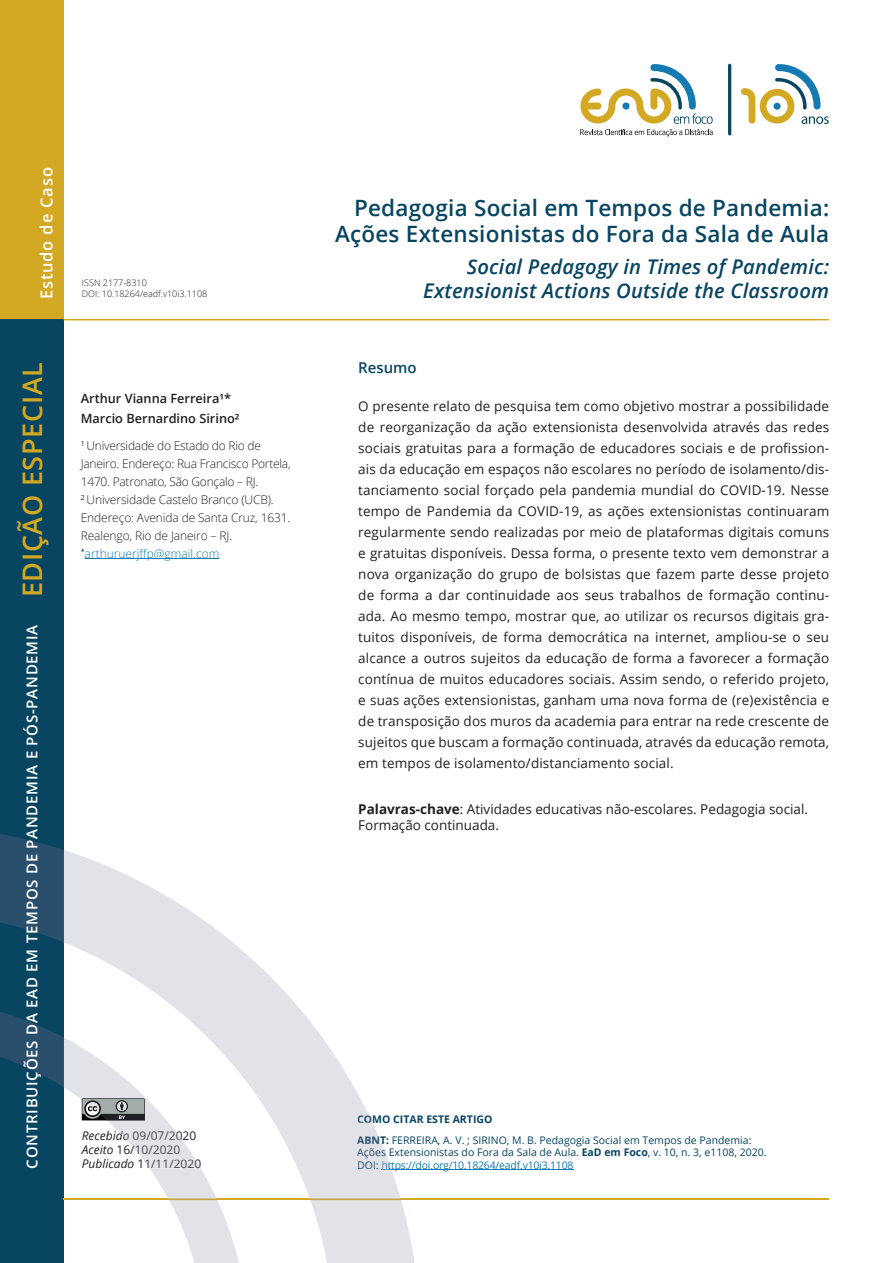
<style>
.page{position:relative;width:893px;height:1263px;background:#fff}
.page>*{position:absolute;margin:0;border:0;box-sizing:border-box;transform-origin:0 0}
.t1{font:600 27px "Open Sans";letter-spacing:.025em;color:#d3a923}
.t2{font:600 22.5px/25.5px "Open Sans";letter-spacing:.01em;color:#084561;text-align:right}
.t3{font:italic 600 20.25px "Open Sans";letter-spacing:.01em;color:#084561}
.t4{font:600 16.5px "Open Sans";letter-spacing:.05em;color:#fff}
.t5{font:600 15px "Open Sans";letter-spacing:.05em;color:#fff}
.t6{font:600 15px "Open Sans";color:#084561}
.t7{font:13.5px/21px "Open Sans";color:#231f20;text-align:justify}
.t8{font:600 12.75px/19.5px "Open Sans";color:#231f20}
.t9{font:300 12px/18px "Open Sans";letter-spacing:-.01em;color:#231f20}
.t10{font:12px/14.4px "Open Sans";color:#48494e}
.t11{font:10.5px/12.6px "Open Sans";color:#084561}
.t12{font:10.5px "Open Sans";letter-spacing:-.02em;color:#397eaf}
.t13{font:700 10.5px "Open Sans";color:#294f6c}
.t14{font:300 9px/10.8px "Open Sans";color:#231f20}
.s1{color:#147ab2}
.s2{font-weight:700}
.s3{font-style:italic}
.s4{font-style:italic;color:#231f20}
.s5{font-weight:700;color:#294f6c}
.s6{color:#294f6c}
</style>
<div class="page">
<div style="left:0;top:320px;width:64px;height:943px;background:#084561"></div>
<hr style="left:64px;top:1199px;width:765px;height:1px;background:#d3a923">
<div style="left:0;top:0;width:64px;height:319px;background:#d3a923"></div>
<hr style="left:64px;top:319px;width:765px;height:1px;background:#d3a923">
<hr style="left:381px;top:1169px;width:192px;height:1px;background:#147ab2">
<svg style="left:580px;top:64px;width:133px;height:72px"></svg>
<hr style="left:728px;top:64px;width:3px;height:71px;background:#084561;border-radius:2px">
<svg style="left:741px;top:64px;width:88px;height:60px"></svg>
<svg style="left:0;top:1012px;width:64px;height:188px"></svg>
<svg style="left:64px;top:850px;width:351px;height:413px"></svg>
<svg style="left:0;top:834px;width:64px;height:108px"></svg>
<svg style="left:310px;top:1199px;width:91px;height:1px"></svg>
<svg style="left:358px;top:1115px;width:14px;height:8px"></svg>
<svg style="left:357px;top:1136px;width:35px;height:35px"></svg>
<hr style="left:85px;top:558px;width:134px;height:1px;background:#147ab2">
<p class="t4" style="left:35px;top:299px;width:133px;rotate:-90deg">Estudo de Caso</p>
<p class="t14" style="left:82px;top:277px;width:127px">ISSN 2177-8310<br>DOI: 10.18264/eadf.v10i3.1108</p>
<h2 class="t2" style="left:335px;top:195px;width:496px">Pedagogia Social em Tempos de Pandemia:<br>Ações Extensionistas do Fora da Sala de Aula</h2>
<h3 class="t3" style="left:467px;top:253px;width:364px">Social Pedagogy in Times of Pandemic:</h3>
<h3 class="t3" style="left:423px;top:277px;width:407px">Extensionist Actions Outside the Classroom</h3>
<h1 class="t1" style="left:14px;top:597px;width:237px;rotate:-90deg">EDIÇÃO ESPECIAL</h1>
<p class="t6" style="left:358px;top:357px;width:60px">Resumo</p>
<p class="t8" style="left:81px;top:389px;width:160px">Arthur Vianna Ferreira¹*<br>Marcio Bernardino Sirino²</p>
<p class="t9" style="left:81px;top:436px;width:211px"><sup>1</sup> Universidade do Estado do Rio de Janeiro. Endereço: Rua Francisco Portela, 1470. Patronato, São Gonçalo – RJ.<br><sup>2</sup> Universidade Castelo Branco (UCB).<br>Endereço: Avenida de Santa Cruz, 1631.<br>Realengo, Rio de Janeiro – RJ. <sup>*</sup><span class="s1">arthuruerjffp@gmail.com</span></p>
<p class="t7" style="left:358px;top:395px;width:472px">O presente relato de pesquisa tem como objetivo mostrar a possibilidade de reorganização da ação extensionista desenvolvida através das redes sociais gratuitas para a formação de educadores sociais e de profission&shy;ais da educação em espaços não escolares no período de isolamento/dis&shy;tanciamento social forçado pela pandemia mundial do COVID-19. Nesse tempo de Pandemia da COVID-19, as ações extensionistas continuaram regularmente sendo realizadas por meio de plataformas digitais comuns e gratuitas disponíveis. Dessa forma, o presente texto vem demonstrar a nova organização do grupo de bolsistas que fazem parte desse projeto de forma a dar continuidade aos seus trabalhos de formação continu&shy;ada. Ao mesmo tempo, mostrar que, ao utilizar os recursos digitais gra&shy;tuitos disponíveis, de forma democrática na internet, ampliou-se o seu alcance a outros sujeitos da educação de forma a favorecer a formação contínua de muitos educadores sociais. Assim sendo, o referido projeto, e suas ações extensionistas, ganham uma nova forma de (re)existência e de transposição dos muros da academia para entrar na rede crescente de sujeitos que buscam a formação continuada, através da educação remota, em tempos de isolamento/distanciamento social.</p>
<p class="t7" style="left:358px;top:801px;width:451px;line-height:16.2px"><span class="s2">Palavras-chave</span>: Atividades educativas não-escolares. Pedagogia social.<br>Formação continuada.</p>
<p class="t5" style="left:22px;top:1169px;width:545px;rotate:-90deg">CONTRIBUIÇÕES DA EAD EM TEMPOS DE PANDEMIA E PÓS-PANDEMIA</p>
<p class="t13" style="left:357px;top:1111px;width:137px">COMO CITAR ESTE ARTIGO</p>
<p class="t10" style="left:82px;top:1128px;width:116px"><span class="s3">Recebido</span> 09/07/2020</p>
<p class="t10" style="left:82px;top:1142px;width:121px"><span class="s4">Aceito</span> 16/10/2020<br><span class="s4">Publicado</span> 11/11/2020</p>
<p class="t11" style="left:357px;top:1133px;width:411px"><span class="s5">ABNT:</span> FERREIRA, A. V. ; SIRINO, M. B. Pedagogia Social em Tempos de Pandemia:<br><span class="s6">Ações Extensionistas do Fora da Sala de Aula.</span> <span class="s2">EaD em Foco</span>, v. 10, n. 3, e1108, 2020.</p>
<p class="t12" style="left:357px;top:1158px;width:218px"><span class="s6">DOI:</span> https://doi.org/10.18264/eadf.v10i3.1108</p>
</div>
